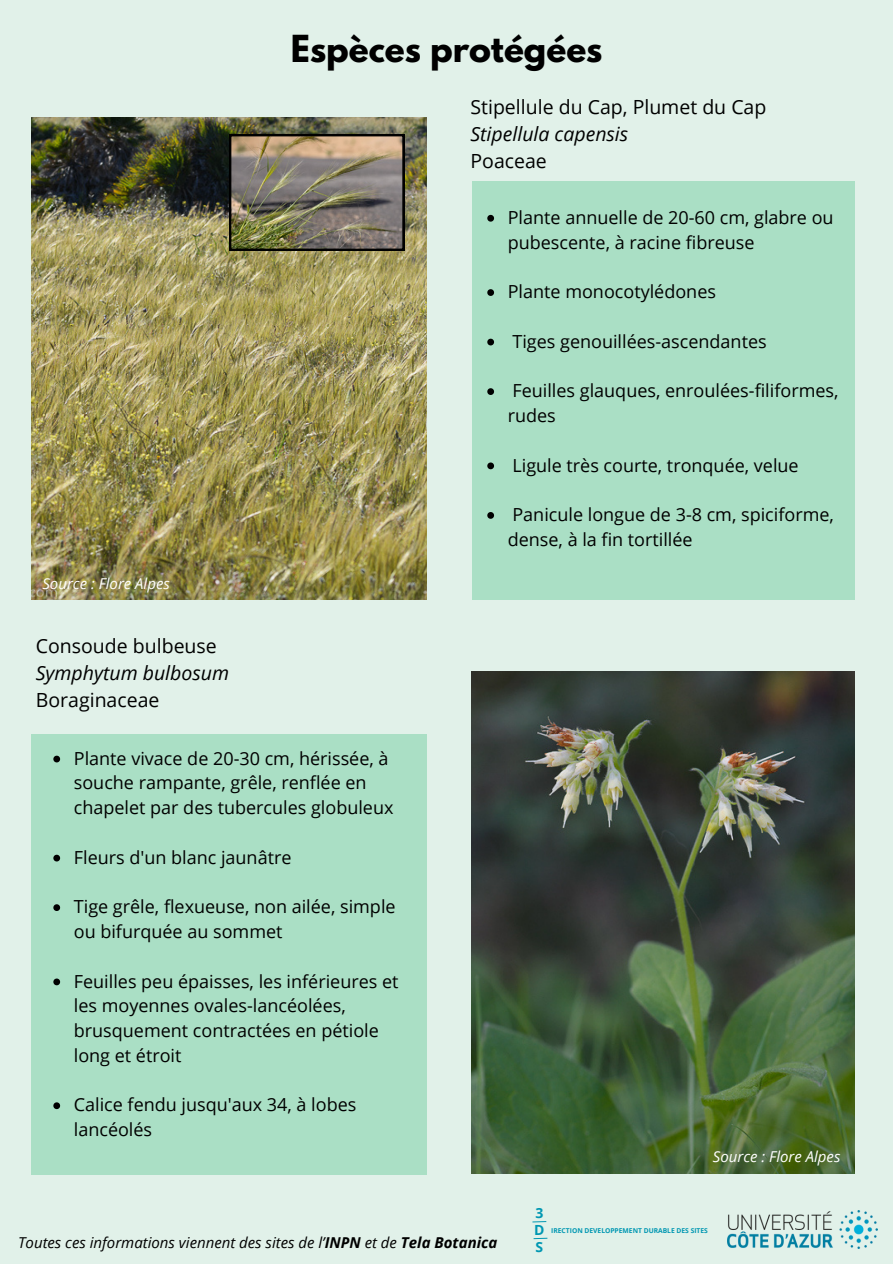
<style>
.page{position:relative;width:893px;height:1264px;background:#fff}
.page>*{position:absolute;margin:0;border:0;box-sizing:border-box;transform-origin:0 0}
.t1{font:700 33px "League Spartan";color:#000}
.t2{font:19.5px/27px "Open Sans";color:#000}
.t3{font:18px/24.8px "Open Sans";color:#000}
.t4{font:italic 15px "Open Sans";color:#000}
.t5{font:italic 15px "Open Sans";color:#fff}
.t6{font:700 13.95px "Open Sans";color:#0097b2}
.t7{font:700 6.75px "Open Sans";color:#0097b2}
.s1{font-style:italic}
.s2{font-weight:700}
</style>
<div class="page">
<div style="left:0;top:0;width:892px;height:1263px;background:#e1f1e9"></div>
<div style="left:472px;top:181px;width:382px;height:418px;background:#aadfc5"></div>
<div style="left:31px;top:734px;width:396px;height:440px;background:#aadfc5"></div>
<img style="left:31px;top:117px;width:396px;height:482px">
<img style="left:472px;top:671px;width:382px;height:502px">
<img style="left:727px;top:1210px;width:150px;height:38px">
<svg style="left:532px;top:1221px;width:14px;height:1px"></svg>
<img style="left:229px;top:134px;width:175px;height:117px">
<svg style="left:487px;top:215px;width:7px;height:7px"></svg>
<svg style="left:487px;top:289px;width:7px;height:7px"></svg>
<svg style="left:487px;top:339px;width:7px;height:6px"></svg>
<svg style="left:487px;top:388px;width:7px;height:7px"></svg>
<svg style="left:487px;top:462px;width:7px;height:7px"></svg>
<svg style="left:487px;top:512px;width:7px;height:7px"></svg>
<svg style="left:53px;top:755px;width:7px;height:7px"></svg>
<svg style="left:53px;top:854px;width:7px;height:7px"></svg>
<svg style="left:53px;top:904px;width:7px;height:7px"></svg>
<svg style="left:53px;top:978px;width:7px;height:7px"></svg>
<svg style="left:53px;top:1102px;width:7px;height:7px"></svg>
<h2 class="t1" style="left:291px;top:32px;width:313px">Espèces protégées</h2>
<p class="t2" style="left:470px;top:93px;width:297px">Stipellule du Cap, Plumet du Cap<br><span class="s1">Stipellula capensis<br></span>Poaceae</p>
<p class="t5" style="left:42px;top:572px;width:129px">Source : Flore Alpes</p>
<h2 class="t3" style="left:507px;top:204px;width:327px">Plante annuelle de 20-60 cm, glabre ou pubescente, à racine fibreuse</h2>
<p class="t3" style="left:507px;top:279px;width:210px">Plante monocotylédones</p>
<h2 class="t3" style="left:512px;top:328px;width:256px">Tiges genouillées-ascendantes</h2>
<p class="t3" style="left:507px;top:378px;width:332px">Feuilles glauques, enroulées-filiformes, rudes</p>
<p class="t3" style="left:512px;top:452px;width:288px">Ligule très courte, tronquée, velue</p>
<h2 class="t3" style="left:507px;top:501px;width:328px">Panicule longue de 3-8 cm, spiciforme, dense, à la fin tortillée</h2>
<p class="t2" style="left:36px;top:632px;width:195px">Consoude bulbeuse<br><span class="s1">Symphytum bulbosum<br></span>Boraginaceae</p>
<p class="t3" style="left:74px;top:745px;width:321px">Plante vivace de 20-30 cm, hérissée, à souche rampante, grêle, renflée en chapelet par des tubercules globuleux</p>
<h3 class="t3" style="left:74px;top:844px;width:219px">Fleurs d'un blanc jaunâtre</h3>
<p class="t3" style="left:74px;top:893px;width:323px">Tige grêle, flexueuse, non ailée, simple ou bifurquée au sommet</p>
<p class="t3" style="left:74px;top:968px;width:326px">Feuilles peu épaisses, les inférieures et les moyennes ovales-lancéolées, brusquement contractées en pétiole long et étroit</p>
<p class="t3" style="left:74px;top:1091px;width:284px">Calice fendu jusqu'aux 34, à lobes lancéolés</p>
<h3 class="t4" style="left:18px;top:1231px;width:480px">Toutes ces informations viennent des sites de l’<span class="s2">INPN</span> et de <span class="s2">Tela Botanica</span></h3>
<h3 class="t5" style="left:713px;top:1145px;width:129px">Source : Flore Alpes</h3>
<h2 class="t6" style="left:535px;top:1202px;width:9px">3</h2>
<p class="t6" style="left:534px;top:1219px;width:12px">D</p>
<p class="t6" style="left:535px;top:1237px;width:9px">S</p>
<p class="t7" style="left:551px;top:1225px;width:158px">IRECTION DEVELOPPEMENT DURABLE DES SITES</p>
</div>
